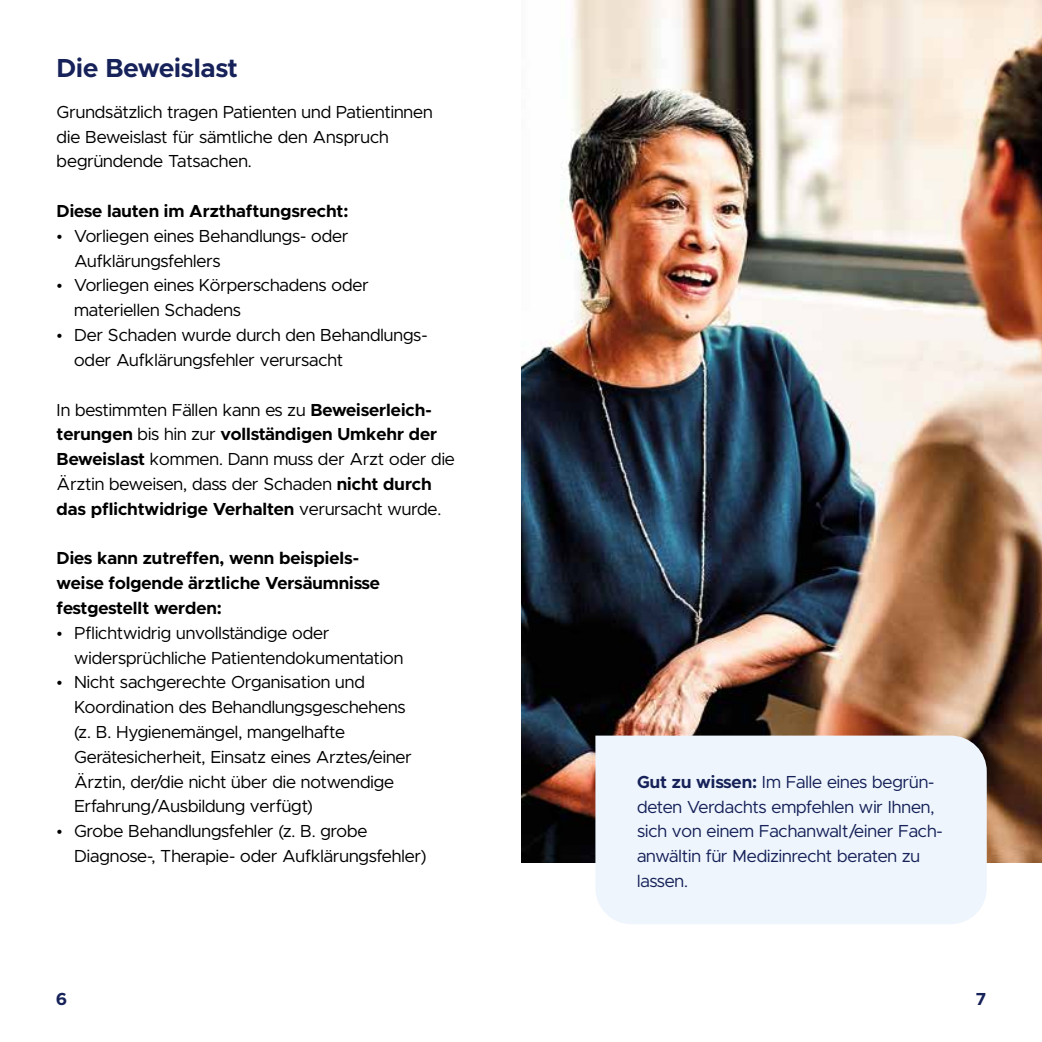
<style>
.page{position:relative;width:1042px;height:1042px;background:#fff}
.page>*{position:absolute;margin:0;border:0;box-sizing:border-box;transform-origin:0 0}
.t1{font:700 26.25px "Metropolis";color:#162259}
.t2{font:17.5px/24.8px "Metropolis";color:#000}
.t3{font:17.5px/24.8px "Metropolis";color:#162259}
.t4{font:700 17.5px/24.8px "Metropolis";color:#000}
.t5{font:700 17.5px "Metropolis";color:#162259}
.s1{font-weight:700}
</style>
<div class="page">
<img style="left:521px;top:0;width:521px;height:862px">
<div style="left:595px;top:735px;width:392px;height:189px;background:#eef5fc"></div>
<h1 class="t1" style="left:57px;top:51px;width:183px">Die Beweislast</h1>
<p class="t2" style="left:57px;top:99px;width:377px">Grundsätzlich tragen Patienten und Patientinnen die Beweislast für sämtliche den Anspruch begründende Tatsachen.</p>
<p class="t4" style="left:57px;top:199px;width:293px">Diese lauten im Arzthaftungsrecht:</p>
<p class="t2" style="left:74px;top:223px;width:276px;text-indent:-17px">• Vorliegen eines Behandlungs- oder<br>Aufklärungsfehlers</p>
<p class="t2" style="left:74px;top:273px;width:296px;text-indent:-17px">• Vorliegen eines Körperschadens oder materiellen Schadens</p>
<p class="t2" style="left:74px;top:323px;width:355px;text-indent:-17px">• Der Schaden wurde durch den Behandlungs&shy;oder Aufklärungsfehler verursacht</p>
<p class="t2" style="left:57px;top:397px;width:400px">In bestimmten Fällen kann es zu <span class="s1">Beweiserleich&shy;terungen</span> bis hin zur <span class="s1">vollständigen Umkehr der Beweislast</span> kommen. Dann muss der Arzt oder die Ärztin beweisen, dass der Schaden <span class="s1">nicht durch das pflichtwidrige Verhalten</span> verursacht wurde.</p>
<p class="t4" style="left:57px;top:546px;width:325px">Dies kann zutreffen, wenn beispiels&shy;weise folgende ärztliche Versäumnisse festgestellt werden:</p>
<p class="t2" style="left:74px;top:620px;width:331px;text-indent:-17px">• Pflichtwidrig unvollständige oder widersprüchliche Patientendokumentation</p>
<p class="t2" style="left:74px;top:670px;width:339px;text-indent:-17px">• Nicht sachgerechte Organisation und Koordination des Behandlungsgeschehens (z. B. Hygienemängel, mangelhafte Gerätesicherheit, Einsatz eines Arztes/einer Ärztin, der/die nicht über die notwendige Erfahrung/Ausbildung verfügt)</p>
<p class="t2" style="left:74px;top:819px;width:354px;text-indent:-17px">• Grobe Behandlungsfehler (z. B. grobe<br>Diagnose-, Therapie- oder Aufklärungsfehler)</p>
<p class="t3" style="left:637px;top:769px;width:307px"><span class="s1">Gut zu wissen:</span> Im Falle eines begrün&shy;deten Verdachts empfehlen wir Ihnen, sich von einem Fachanwalt/einer Fach&shy;anwältin für Medizinrecht beraten zu lassen.</p>
<p class="t5" style="left:56px;top:987px;width:13px">6</p>
<p class="t5" style="left:976px;top:987px;width:12px">7</p>
</div>
